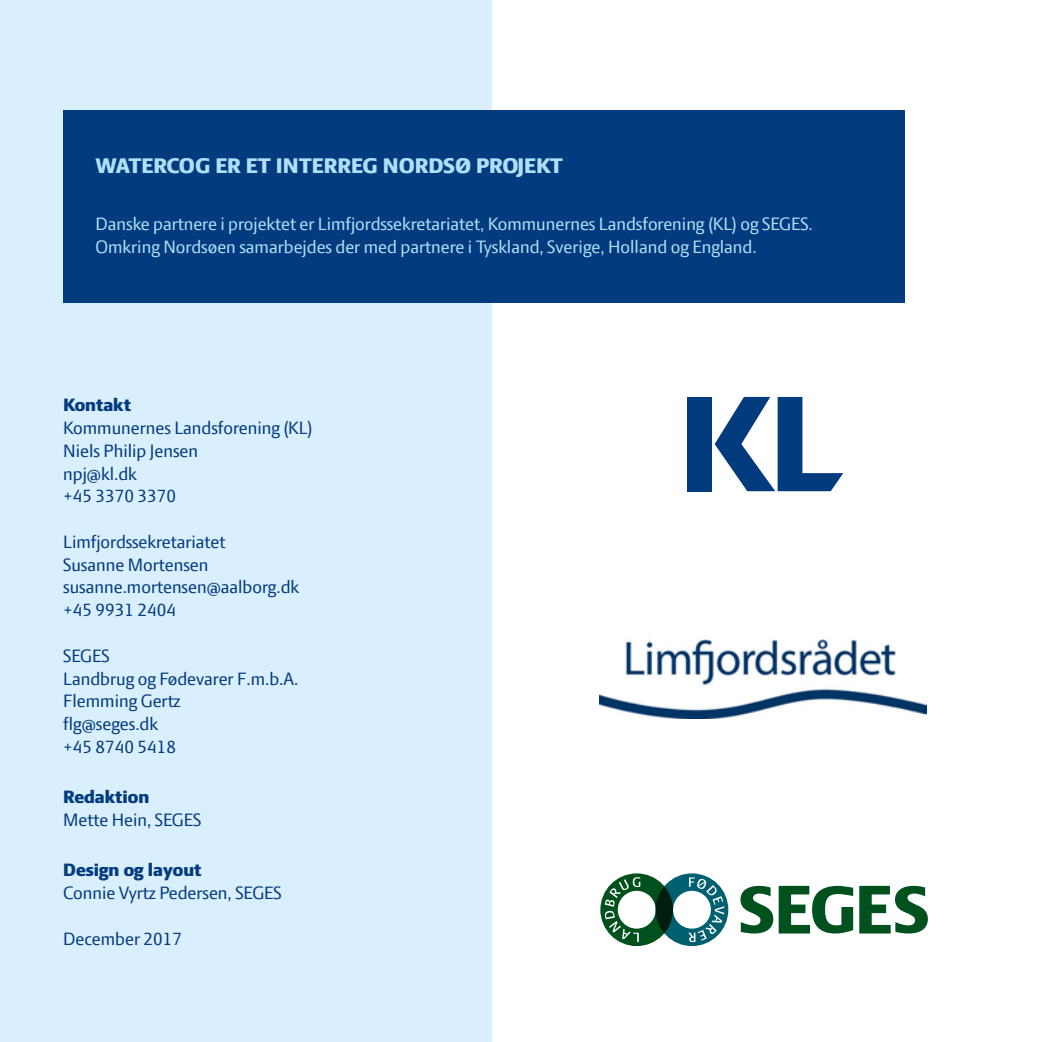
<style>
.page{position:relative;width:1042px;height:1042px;background:#fff}
.page>*{position:absolute;margin:0;border:0;box-sizing:border-box;transform-origin:0 0}
.t1{font:800 22.75px "LF Press Sans";color:#afdff9}
.t2{font:19.25px/22.8px "LF Press Sans";color:#023b7e}
.t3{font:19.25px/22.8px "LF Press Sans";color:#afdff9}
.t4{font:800 19.25px "LF Press Sans";color:#023b7e}
</style>
<div class="page">
<div style="left:0;top:0;width:491px;height:1042px;background:#daeffd"></div>
<div style="left:63px;top:110px;width:842px;height:193px;background:#023b7e"></div>
<svg style="left:600px;top:873px;width:128px;height:73px"></svg>
<svg style="left:740px;top:886px;width:113px;height:47px"></svg>
<svg style="left:859px;top:886px;width:69px;height:47px"></svg>
<img style="left:599px;top:639px;width:327px;height:79px">
<div style="left:687px;top:397px;width:25px;height:94px;background:#023b7e"></div>
<svg style="left:714px;top:397px;width:129px;height:94px"></svg>
<p class="t1" style="left:95px;top:152px;width:469px">WATERCOG ER ET INTERREG NORDSØ PROJEKT</p>
<p class="t3" style="left:95px;top:212px;width:719px">Danske partnere i projektet er Limfjordssekretariatet, Kommunernes Landsforening (KL) og SEGES.<br>Omkring Nordsøen samarbejdes der med partnere i Tyskland, Sverige, Holland og England.</p>
<p class="t4" style="left:63px;top:394px;width:69px">Kontakt</p>
<p class="t2" style="left:63px;top:416px;width:251px">Kommunernes Landsforening (KL)<br>Niels Philip Jensen<br>npj@kl.dk<br>+45 3370 3370</p>
<p class="t2" style="left:63px;top:530px;width:237px">Limfjordssekretariatet<br>Susanne Mortensen susanne.mortensen@aalborg.dk +45 9931 2404</p>
<p class="t2" style="left:63px;top:644px;width:237px">SEGES<br>Landbrug og Fødevarer F.m.b.A.<br>Flemming Gertz<br>flg@seges.dk<br>+45 8740 5418</p>
<p class="t4" style="left:63px;top:786px;width:87px">Redaktion</p>
<p class="t2" style="left:63px;top:808px;width:139px">Mette Hein, SEGES</p>
<p class="t4" style="left:63px;top:859px;width:140px">Design og layout</p>
<p class="t2" style="left:63px;top:881px;width:220px">Connie Vyrtz Pedersen, SEGES</p>
<p class="t2" style="left:63px;top:927px;width:120px">December 2017</p>
</div>
